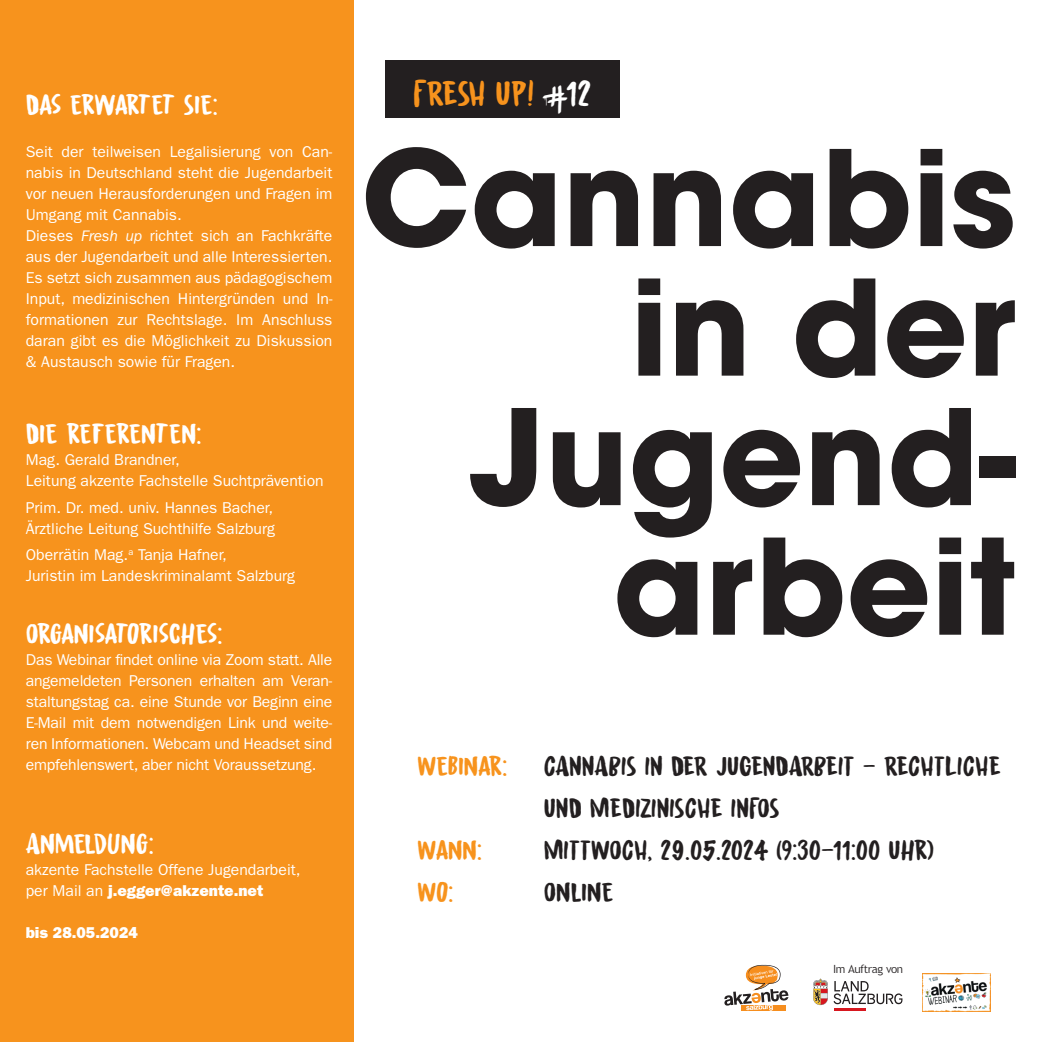
<style>
.page{position:relative;width:1042px;height:1042px;background:#fff}
.page>*{position:absolute;margin:0;border:0;box-sizing:border-box;transform-origin:0 0}
.t1{font:700 131.25px/129.5px "ITC Avant Garde Pro";color:#231f20;text-align:right}
.t2{font:36.57px "adrippingmarker";color:#fff}
.t3{font:29.75px "Awesome Sauce DEMO";color:#fff}
.t4{font:28.7px "Awesome Sauce DEMO";color:#231f20}
.t5{font:28.7px "Awesome Sauce DEMO";color:#f7931d}
.t6{font:100 24.5px "Marker Felt";color:#231f20}
.t7{font:15.75px/21px "ITC Franklin Gothic Std";color:#fff}
.t8{font:15.75px "ITC Franklin Gothic Std Hvy";color:#fff}
.t9{font:300 11.38px "Trebuchet SBG2";letter-spacing:-.04em;color:#231f20}
.s1{font-style:italic}
.s2{font-family:"ITC Franklin Gothic Std"}
.s3{color:#f7931d}
</style>
<div class="page">
<div style="left:0;top:0;width:353px;height:1042px;background:#f7931d"></div>
<img style="left:923px;top:973px;width:67px;height:38px">
<hr style="left:834px;top:1008px;width:32px;height:2px;background:#d7171f">
<svg style="left:813px;top:979px;width:89px;height:26px"></svg>
<svg style="left:724px;top:965px;width:64px;height:45px"></svg>
<div style="left:385px;top:61px;width:234px;height:57px;background:#231f20"></div>
<p class="t7" style="left:26px;top:141px;width:308px">Seit der teilweisen Legalisierung von Can&shy;nabis in Deutschland steht die Jugendarbeit vor neuen Herausforderungen und Fragen im Umgang mit Cannabis.<br>Dieses <span class="s1">Fresh up</span> richtet sich an Fachkräfte aus der Jugendarbeit und alle Interessierten.<br>Es setzt sich zusammen aus pädagogischem Input, medizinischen Hintergründen und In&shy;formationen zur Rechtslage. Im Anschluss daran gibt es die Möglichkeit zu Diskussion &amp; Austausch sowie für Fragen.</p>
<h3 class="t3" style="left:141px;top:417px;width:57px">■▼ ■</h3>
<p class="t7" style="left:26px;top:449px;width:299px">Mag. Gerald Brandner,<br>Leitung akzente Fachstelle Suchtprävention</p>
<p class="t7" style="left:26px;top:497px;width:251px">Prim. Dr. med. univ. Hannes Bacher,<br>Ärztliche Leitung Suchthilfe Salzburg</p>
<p class="t7" style="left:26px;top:544px;width:271px">Oberrätin Mag.<sup>a</sup> Tanja Hafner,<br>Juristin im Landeskriminalamt Salzburg</p>
<h3 class="t3" style="left:74px;top:617px;width:97px">■▲▼□ ▲</h3>
<p class="t7" style="left:26px;top:649px;width:308px;text-align:justify">Das Webinar findet online via Zoom statt. Alle angemeldeten Personen erhalten am Veran&shy;staltungstag ca. eine Stunde vor Beginn eine E-Mail mit dem notwendigen Link und weite&shy;ren Informationen. Webcam und Headset sind empfehlenswert, aber nicht Voraussetzung.</p>
<h3 class="t3" style="left:40px;top:827px;width:97px">■ ●◆■</h3>
<p class="t7" style="left:26px;top:859px;width:276px">akzente Fachstelle Offene Jugendarbeit,</p>
<p class="t8" style="left:26px;top:881px;width:239px"><span class="s2">per Mail an</span> j.egger@akzente.net</p>
<p class="t8" style="left:26px;top:923px;width:114px">bis 28.05.2024</p>
<h2 class="t2" style="left:468px;top:78px;width:99px"><span class="s3">★</span> #</h2>
<h1 class="t1" style="left:361px;top:132px;width:656px">Cannabis in der<br>Jugend&shy;arbeit</h1>
<h3 class="t5" style="left:464px;top:750px;width:16px">■</h3>
<h3 class="t4" style="left:556px;top:875px;width:47px">■●■</h3>
<h3 class="t6" style="left:634px;top:831px;width:84px">★ 9 5</h3>
<h3 class="t6" style="left:754px;top:831px;width:56px">4 ✓</h3>
<p class="t9" style="left:833px;top:962px;width:71px">Im Auftrag von</p>
</div>
